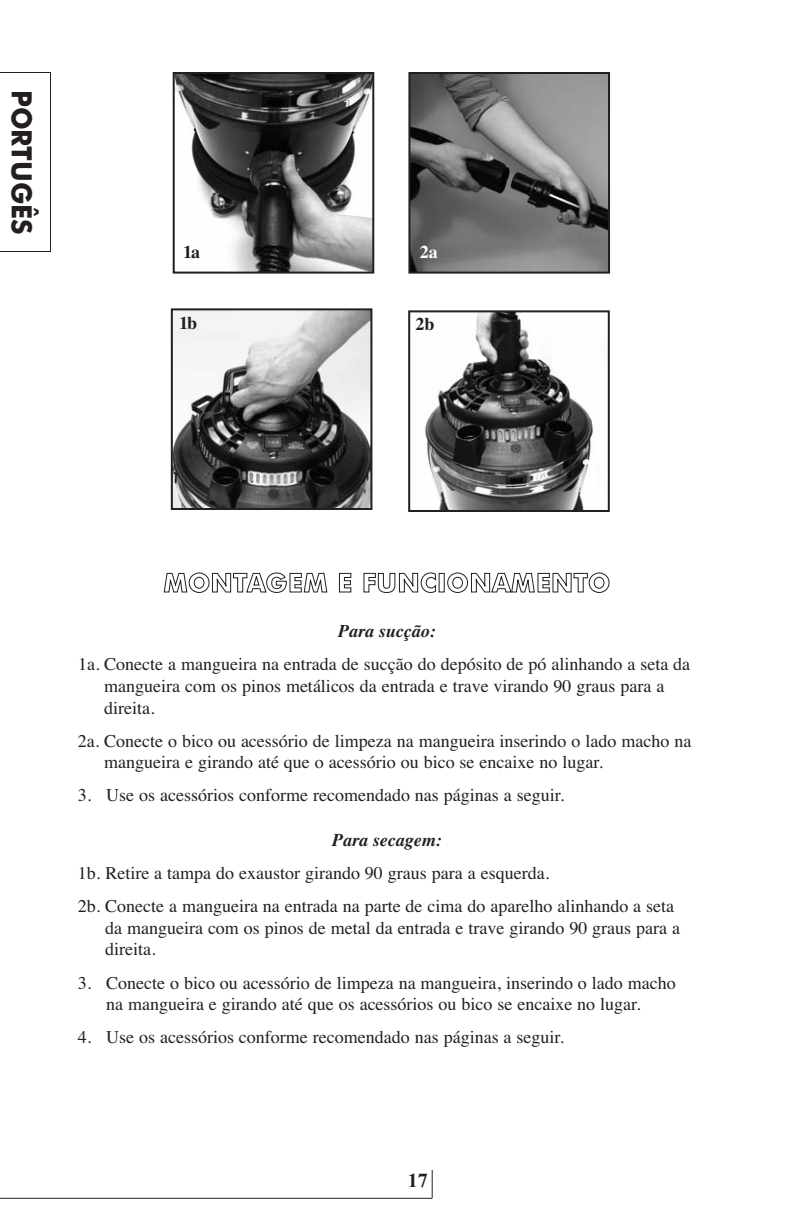
<style>
.page{position:relative;width:792px;height:1224px;background:#fff}
.page>*{position:absolute;margin:0;border:0;box-sizing:border-box;transform-origin:0 0}
.t1{font:700 28px "Futura BT";color:#231f20;scale:.95 1}
.t2{font:700 20px "Times New Roman";color:#231f20}
.t3{font:18px/21.6px "Times";color:#231f20}
.t4{font:italic 700 18px "Times";color:#231f20}
.t5{font:700 18px "Times";color:#231f20}
.t6{font:700 18px "Times";color:#fff}
</style>
<div class="page">
<svg style="left:164px;top:573px;width:163px;height:20px"></svg>
<svg style="left:339px;top:573px;width:12px;height:19px"></svg>
<svg style="left:363px;top:572px;width:73px;height:21px"></svg>
<svg style="left:447px;top:573px;width:163px;height:20px"></svg>
<svg style="left:0;top:72px;width:51px;height:180px"></svg>
<hr style="left:0;top:1198px;width:432px;height:1px;background:#231f20">
<svg style="left:432px;top:1170px;width:1px;height:28px"></svg>
<img style="left:176px;top:75px;width:195px;height:196px">
<div style="left:173px;top:72px;width:201px;height:202px;border:2px solid #231f20"></div>
<img style="left:411px;top:75px;width:196px;height:196px">
<div style="left:408px;top:72px;width:202px;height:202px;border:2px solid #231f20"></div>
<img style="left:425px;top:313px;width:168px;height:196px">
<div style="left:408px;top:310px;width:202px;height:202px;border:2px solid #231f20"></div>
<img style="left:174px;top:311px;width:195px;height:196px">
<div style="left:171px;top:308px;width:201px;height:202px;border:2px solid #231f20"></div>
<h1 class="t1" style="left:33px;top:90px;width:154px;rotate:90deg">PORTUGÊS</h1>
<p class="t5" style="left:183px;top:241px;width:19px">1a</p>
<p class="t6" style="left:420px;top:241px;width:19px">2a</p>
<p class="t5" style="left:179px;top:312px;width:20px">1b</p>
<p class="t5" style="left:416px;top:314px;width:21px">2b</p>
<p class="t4" style="left:338px;top:621px;width:99px">Para sucção:</p>
<p class="t3" style="left:104px;top:653px;width:588px;text-indent:-26px">1a. Conecte a mangueira na entrada de sucção do depósito de pó alinhando a seta da mangueira com os pinos metálicos da entrada e trave virando 90 graus para a direita.</p>
<p class="t3" style="left:104px;top:730px;width:589px;text-indent:-26px">2a. Conecte o bico ou acessório de limpeza na mangueira inserindo o lado macho na mangueira e girando até que o acessório ou bico se encaixe no lugar.</p>
<p class="t3" style="left:78px;top:784px;width:488px">3. Use os acessórios conforme recomendado nas páginas a seguir.</p>
<p class="t4" style="left:332px;top:829px;width:111px">Para secagem:</p>
<p class="t3" style="left:78px;top:856px;width:598px;line-height:33.2px">1b. Retire a tampa do exaustor girando 90 graus para a esquerda.<br>2b. Conecte a mangueira na entrada na parte de cima do aparelho alinhando a seta</p>
<p class="t3" style="left:105px;top:917px;width:576px">da mangueira com os pinos de metal da entrada e trave girando 90 graus para a direita.</p>
<p class="t3" style="left:78px;top:972px;width:599px;text-align:center">3. Conecte o bico ou acessório de limpeza na mangueira, inserindo o lado macho na mangueira e girando até que os acessórios ou bico se encaixe no lugar.</p>
<p class="t3" style="left:78px;top:1026px;width:488px">4. Use os acessórios conforme recomendado nas páginas a seguir.</p>
<p class="t2" style="left:408px;top:1170px;width:21px">17</p>
</div>
